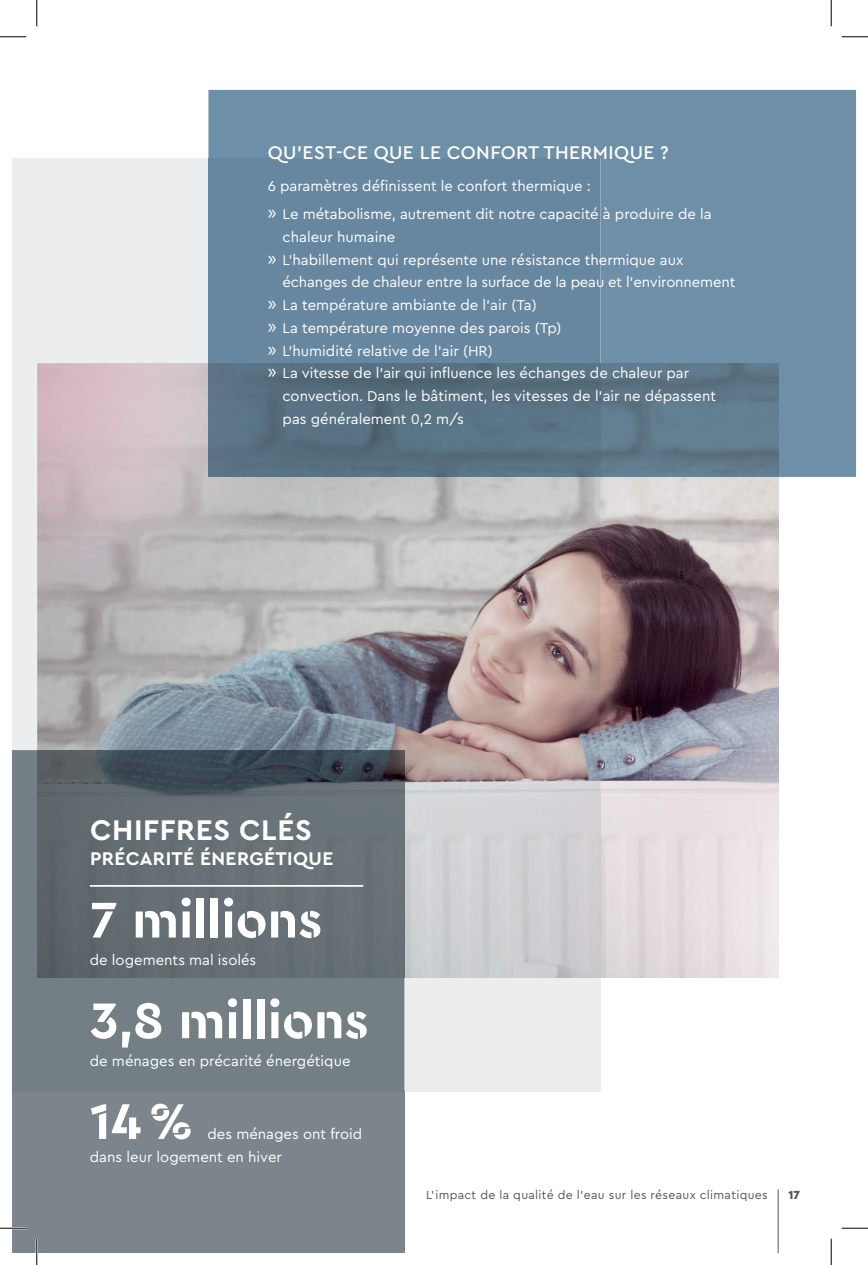
<style>
.page{position:relative;width:868px;height:1265px;background:#fff}
.page>*{position:absolute;margin:0;border:0;box-sizing:border-box;transform-origin:0 0}
.t1{font:700 52.5px "Cera Stencil PRO";color:#fff}
.t2{font:700 29.75px "Cera PRO";letter-spacing:.02em;color:#fff}
.t3{font:500 19.25px "Cera PRO";letter-spacing:.02em;color:#fff}
.t4{font:700 19.25px "Cera PRO";letter-spacing:.02em;color:#fff}
.t5{font:14.88px/27.7px "Cera PRO";color:#fff}
.t6{font:12.25px "Cera PRO";letter-spacing:.025em;color:#57585a}
.t7{font:900 12.25px "Cera PRO";color:#57585a}
.s1{font-family:"Myriad Pro";font-size:21px}
</style>
<div class="page">
<hr style="left:777px;top:1188px;width:1px;height:64px;background:#57585a">
<div style="left:12px;top:158px;width:588px;height:933px;background:#ebedef"></div>
<img style="left:600px;top:477px;width:178px;height:500px">
<img style="left:37px;top:363px;width:187px;height:387px">
<img style="left:224px;top:477px;width:376px;height:315px">
<img style="left:404px;top:792px;width:196px;height:185px">
<svg style="left:208px;top:90px;width:647px;height:387px;background:#6a8ba3"></svg>
<div style="left:208px;top:158px;width:392px;height:205px;background:#6787a0"></div>
<img style="left:208px;top:363px;width:392px;height:114px">
<div style="left:12px;top:1091px;width:392px;height:161px;background:#7c858b"></div>
<div style="left:12px;top:750px;width:392px;height:341px;background:#747f85"></div>
<img style="left:37px;top:750px;width:367px;height:227px">
<hr style="left:90px;top:884px;width:273px;height:2px;background:#fff">
<hr style="left:0;top:1226px;width:26px;height:2px;background:#fff">
<hr style="left:36px;top:1238px;width:2px;height:26px;background:#fff">
<svg style="left:0;top:36px;width:26px;height:1px"></svg>
<svg style="left:841px;top:36px;width:26px;height:1px"></svg>
<svg style="left:0;top:1227px;width:26px;height:1px"></svg>
<svg style="left:841px;top:1227px;width:26px;height:1px"></svg>
<svg style="left:36px;top:0;width:1px;height:26px"></svg>
<svg style="left:36px;top:1238px;width:1px;height:26px"></svg>
<svg style="left:830px;top:0;width:1px;height:26px"></svg>
<svg style="left:830px;top:1238px;width:1px;height:26px"></svg>
<p class="t3" style="left:268px;top:139px;width:402px">QU’EST-CE QUE LE CONFORT THERMIQUE ?</p>
<p class="t5" style="left:267px;top:172px;width:445px">6 paramètres définissent le confort thermique :<br><span class="s1">»</span> Le métabolisme, autrement dit notre capacité à produire de la</p>
<p class="t5" style="left:282px;top:222px;width:114px">chaleur humaine</p>
<p class="t5" style="left:267px;top:245px;width:417px"><span class="s1">»</span> L’habillement qui représente une résistance thermique aux</p>
<p class="t5" style="left:282px;top:268px;width:454px">échanges de chaleur entre la surface de la peau et l’environnement</p>
<p class="t5" style="left:267px;top:290px;width:270px"><span class="s1">»</span> La température ambiante de l’air (Ta)</p>
<p class="t5" style="left:267px;top:313px;width:295px"><span class="s1">»</span> La température moyenne des parois (Tp)</p>
<p class="t5" style="left:267px;top:336px;width:226px"><span class="s1">»</span> L’humidité relative de l’air (HR)</p>
<p class="t5" style="left:267px;top:359px;width:423px"><span class="s1">»</span> La vitesse de l’air qui influence les échanges de chaleur par</p>
<p class="t5" style="left:282px;top:381px;width:435px">convection. Dans le bâtiment, les vitesses de l’air ne dépassent</p>
<p class="t5" style="left:282px;top:404px;width:183px">pas généralement 0,2 m/s</p>
<h2 class="t2" style="left:90px;top:810px;width:223px">CHIFFRES CLÉS</h2>
<p class="t4" style="left:90px;top:845px;width:245px">PRÉCARITÉ ÉNERGÉTIQUE</p>
<h1 class="t1" style="left:90px;top:884px;width:234px">7 millions</h1>
<p class="t5" style="left:90px;top:945px;width:168px">de logements mal isolés</p>
<h1 class="t1" style="left:90px;top:985px;width:280px">3,8 millions</h1>
<p class="t5" style="left:90px;top:1046px;width:262px">de ménages en précarité énergétique</p>
<h1 class="t1" style="left:90px;top:1086px;width:104px">14 %</h1>
<p class="t5" style="left:90px;top:1121px;width:274px;line-height:22.8px;text-indent:117px">des ménages ont froid dans leur logement en hiver</p>
<p class="t6" style="left:426px;top:1186px;width:343px">L’impact de la qualité de l’eau sur les réseaux climatiques</p>
<p class="t7" style="left:788px;top:1186px;width:13px">17</p>
</div>
